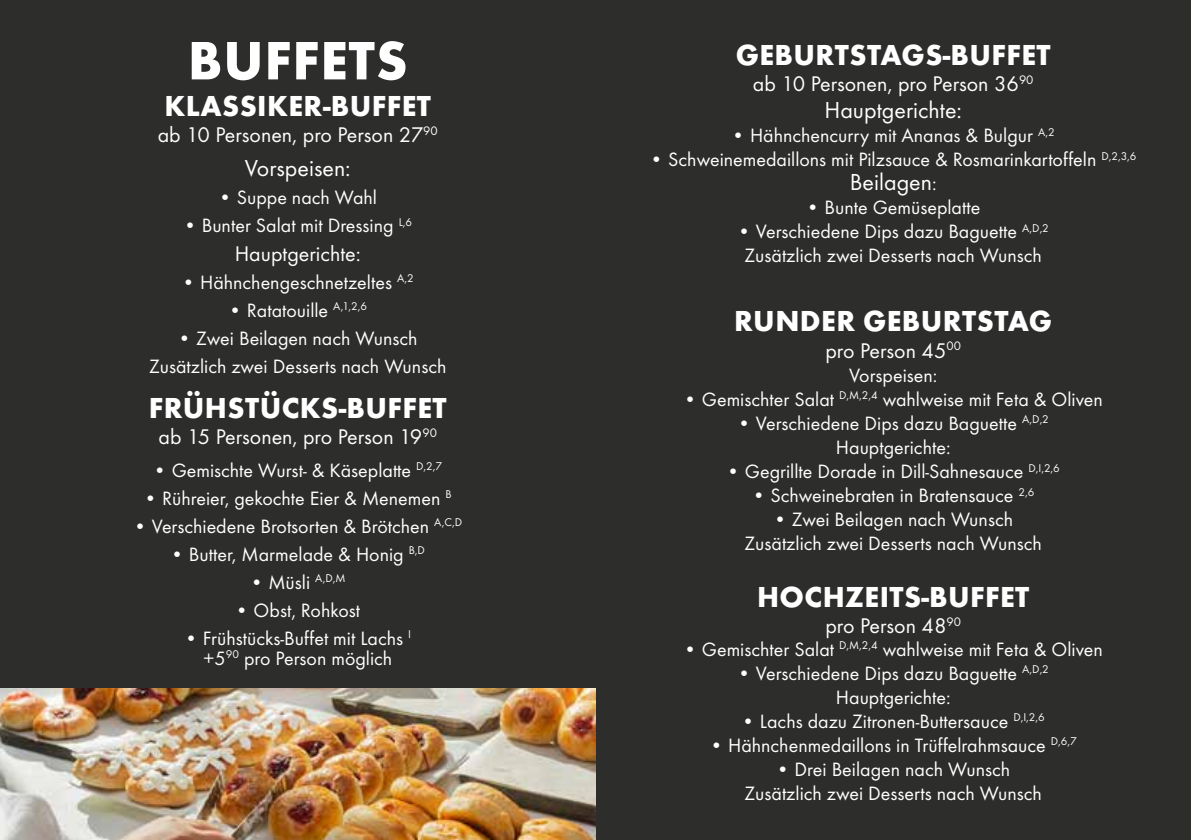
<style>
.page{position:relative;width:1191px;height:840px;background:#fff}
.page>*{position:absolute;margin:0;border:0;box-sizing:border-box;transform-origin:0 0}
.t1{font:700 56px "Futura TOT";letter-spacing:.015em;color:#fff}
.t2{font:700 30px "Futura TOT";letter-spacing:.015em;color:#fff}
.t3{font:24px "Futura TOT";color:#fff}
.t4{font:22px "Futura TOT";color:#fff}
.t5{font:20px/24px "Futura TOT";color:#fff;text-align:center}
.s1{font-size:20px}
</style>
<div class="page">
<div style="left:0;top:0;width:1191px;height:839px;background:#2d2d2c"></div>
<img style="left:0;top:688px;width:595px;height:151px">
<h1 class="t1" style="left:188px;top:26px;width:221px">BUFFETS</h1>
<h2 class="t2" style="left:164px;top:87px;width:268px">KLASSIKER-BUFFET</h2>
<p class="t4" style="left:158px;top:121px;width:282px">ab 10 Personen, pro Person 27<sup>90</sup></p>
<p class="t3" style="left:245px;top:154px;width:107px">Vorspeisen:</p>
<p class="t5" style="left:218px;top:185px;width:160px">• Suppe nach Wahl</p>
<p class="t5" style="left:183px;top:213px;width:230px">• Bunter Salat mit Dressing <sup>L,6</sup></p>
<p class="t4" style="left:235px;top:240px;width:128px">Hauptgerichte:</p>
<p class="t5" style="left:182px;top:269px;width:233px">• Hähnchengeschnetzeltes <sup>A,2</sup></p>
<p class="t5" style="left:228px;top:297px;width:140px">• Ratatouille <sup>A,1,2,6</sup></p>
<p class="t5" style="left:149px;top:323px;width:299px;line-height:28px">• Zwei Beilagen nach Wunsch<br>Zusätzlich zwei Desserts nach Wunsch</p>
<h2 class="t2" style="left:149px;top:389px;width:299px">FRÜHSTÜCKS-BUFFET</h2>
<p class="t4" style="left:158px;top:423px;width:280px">ab 15 Personen, pro Person 19<sup>90</sup></p>
<p class="t5" style="left:153px;top:458px;width:290px">• Gemischte Wurst- &amp; Käseplatte <sup>D,2,7</sup></p>
<p class="t5" style="left:144px;top:486px;width:309px">• Rühreier, gekochte Eier &amp; Menemen <sup>B</sup></p>
<p class="t5" style="left:133px;top:514px;width:330px">• Verschiedene Brotsorten &amp; Brötchen <sup>A,C,D</sup></p>
<p class="t5" style="left:170px;top:542px;width:256px">• Butter, Marmelade &amp; Honig <sup>B,D</sup></p>
<p class="t5" style="left:250px;top:570px;width:97px">• Müsli <sup>A,D,M</sup></p>
<p class="t5" style="left:235px;top:598px;width:126px">• Obst, Rohkost</p>
<p class="t5" style="left:184px;top:628px;width:228px;line-height:20px">• Frühstücks-Buffet mit Lachs <sup>I </sup>+5<sup>90</sup> pro Person möglich</p>
<h2 class="t2" style="left:735px;top:36px;width:316px">GEBURTSTAGS-BUFFET</h2>
<p class="t4" style="left:753px;top:70px;width:282px">ab 10 Personen, pro Person 36<sup>90</sup></p>
<p class="t3" style="left:824px;top:96px;width:139px">Hauptgerichte:</p>
<p class="t5" style="left:731px;top:123px;width:325px">• Hähnchencurry mit Ananas &amp; Bulgur <sup>A,2</sup></p>
<p class="t5" style="left:650px;top:147px;width:488px">• Schweinemedaillons mit Pilzsauce &amp; Rosmarinkartoffeln <sup>D,2,3,6</sup></p>
<p class="t3" style="left:850px;top:168px;width:88px">Beilagen<span class="s1">:</span></p>
<p class="t5" style="left:806px;top:195px;width:176px">• Bunte Gemüseplatte</p>
<p class="t5" style="left:737px;top:219px;width:313px">• Verschiedene Dips dazu Baguette <sup>A,D,2<br></sup>Zusätzlich zwei Desserts nach Wunsch</p>
<h2 class="t2" style="left:734px;top:302px;width:319px">RUNDER GEBURTSTAG</h2>
<p class="t4" style="left:825px;top:337px;width:137px">pro Person 45<sup>00</sup></p>
<p class="t5" style="left:849px;top:363px;width:90px">Vorspeisen:</p>
<p class="t5" style="left:683px;top:387px;width:421px">• Gemischter Salat <sup>D,M,2,4</sup> wahlweise mit Feta &amp; Oliven</p>
<p class="t5" style="left:737px;top:411px;width:313px">• Verschiedene Dips dazu Baguette <sup>A,D,2<br></sup>Hauptgerichte:</p>
<p class="t5" style="left:726px;top:459px;width:335px">• Gegrillte Dorade in Dill-Sahnesauce <sup>D,I,2,6</sup></p>
<p class="t5" style="left:752px;top:483px;width:284px">• Schweinebraten in Bratensauce <sup>2,6</sup></p>
<p class="t5" style="left:744px;top:507px;width:299px">• Zwei Beilagen nach Wunsch<br>Zusätzlich zwei Desserts nach Wunsch</p>
<h2 class="t2" style="left:757px;top:577px;width:274px">HOCHZEITS-BUFFET</h2>
<p class="t4" style="left:825px;top:612px;width:137px">pro Person 48<sup>90</sup></p>
<p class="t5" style="left:683px;top:636px;width:421px">• Gemischter Salat <sup>D,M,2,4</sup> wahlweise mit Feta &amp; Oliven</p>
<p class="t5" style="left:737px;top:660px;width:313px">• Verschiedene Dips dazu Baguette <sup>A,D,2<br></sup>Hauptgerichte:</p>
<p class="t5" style="left:741px;top:708px;width:305px">• Lachs dazu Zitronen-Buttersauce <sup>D,I,2,6</sup></p>
<p class="t5" style="left:709px;top:732px;width:368px">• Hähnchenmedaillons in Trüffelrahmsauce <sup>D,6,7</sup></p>
<p class="t5" style="left:744px;top:756px;width:299px">• Drei Beilagen nach Wunsch<br>Zusätzlich zwei Desserts nach Wunsch</p>
</div>
